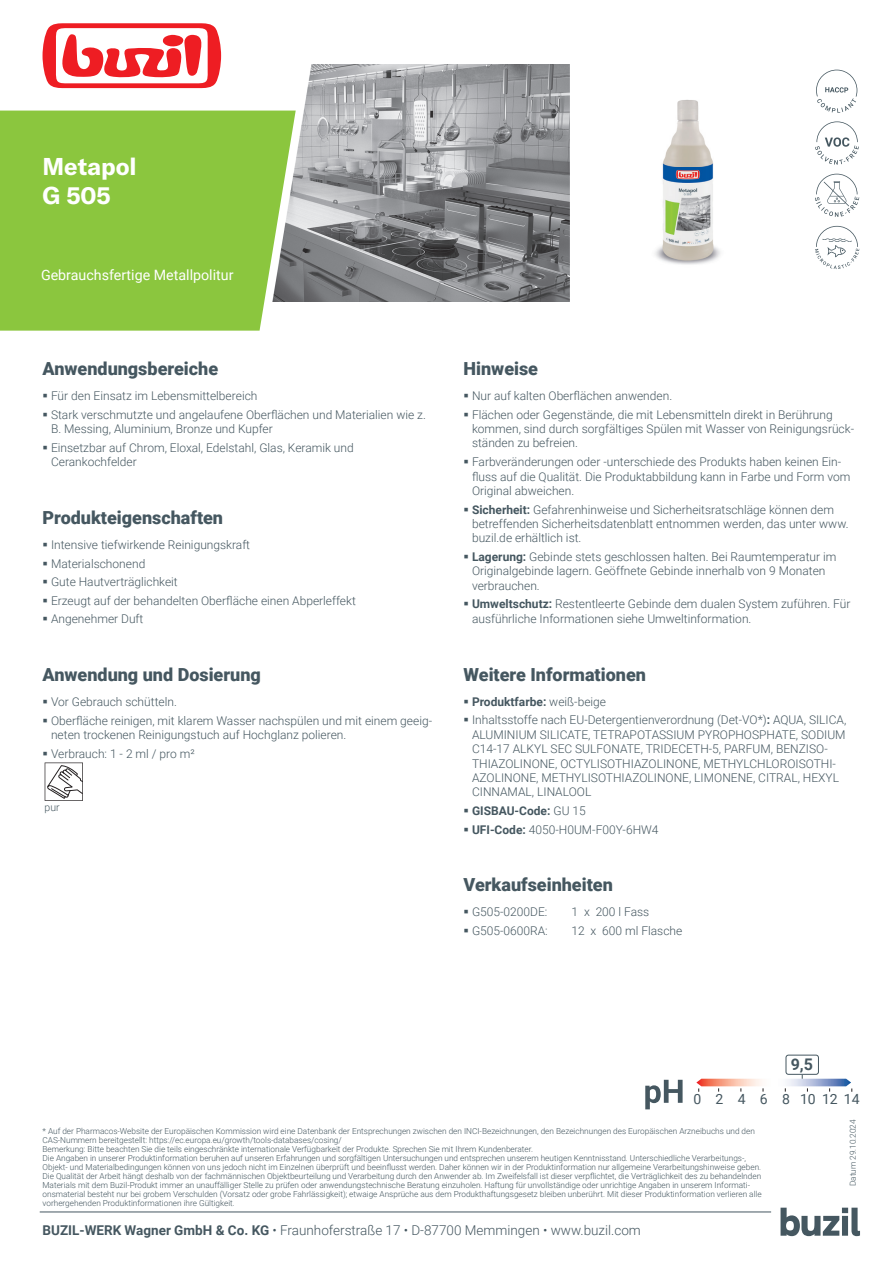
<style>
.page{position:relative;width:893px;height:1263px;background:#fff}
.page>*{position:absolute;margin:0;border:0;box-sizing:border-box;transform-origin:0 0}
.t1{font:700 24px/28.8px "GT America LCG";color:#fff}
.t2{font:900 18px "Roboto";color:#455760}
.t3{font:700 16.05px "Roboto";color:#455760}
.t4{font:14.25px "Roboto";color:#fff}
.t5{font:13.95px "Roboto";color:#455760}
.t6{font:300 13.5px "Roboto";color:#455760}
.t7{font:300 12px/14.4px "Roboto";color:#455760}
.t8{font:700 12px "Roboto";color:#455760}
.t9{font:300 10.5px "Roboto";color:#455760}
.t10{font:300 8.25px/9px "Roboto";color:#455760}
.s1{font-weight:700}
.s2{font-weight:300}
</style>
<div class="page">
<img style="left:269px;top:64px;width:300px;height:238px">
<svg style="left:816px;top:69px;width:42px;height:44px"></svg>
<svg style="left:815px;top:121px;width:44px;height:44px"></svg>
<svg style="left:815px;top:174px;width:44px;height:43px"></svg>
<svg style="left:815px;top:226px;width:44px;height:43px"></svg>
<svg style="left:43px;top:23px;width:178px;height:65px"></svg>
<div style="left:0;top:111px;width:296px;height:220px;background:#8bc63e"></div>
<svg style="left:45px;top:762px;width:38px;height:39px"></svg>
<hr style="left:40px;top:1212px;width:731px;height:1px;background:#455760">
<svg style="left:780px;top:1208px;width:80px;height:28px"></svg>
<img style="left:655px;top:100px;width:66px;height:165px">
<svg style="left:645px;top:1080px;width:38px;height:29px"></svg>
<svg style="left:696px;top:1075px;width:156px;height:17px"></svg>
<div style="left:785px;top:1054px;width:34px;height:21px;border:1px solid #455760;border-radius:2px"></div>
<h1 class="t1" style="left:43px;top:152px;width:96px">Metapol<br>G 505</h1>
<p class="t4" style="left:41px;top:265px;width:194px">Gebrauchsfertige Metallpolitur</p>
<h2 class="t2" style="left:43px;top:356px;width:177px">Anwendungsbereiche</h2>
<p class="t7" style="left:43px;top:388px;width:216px">▪ Für den Einsatz im Lebensmittelbereich</p>
<p class="t7" style="left:51px;top:407px;width:376px;text-indent:-9px">▪ Stark verschmutzte und angelaufene Oberflächen und Materialien wie z.<br>B. Messing, Aluminium, Bronze und Kupfer</p>
<p class="t7" style="left:51px;top:440px;width:304px;text-indent:-9px">▪ Einsetzbar auf Chrom, Eloxal, Edelstahl, Glas, Keramik und<br>Cerankochfelder</p>
<h2 class="t2" style="left:43px;top:505px;width:182px">Produkteigenschaften</h2>
<p class="t7" style="left:43px;top:537px;width:209px">▪ Intensive tiefwirkende Reinigungskraft</p>
<p class="t7" style="left:43px;top:556px;width:104px">▪ Materialschonend</p>
<p class="t7" style="left:43px;top:574px;width:137px">▪ Gute Hautverträglichkeit</p>
<p class="t7" style="left:43px;top:593px;width:315px">▪ Erzeugt auf der behandelten Oberfläche einen Abperleffekt</p>
<p class="t7" style="left:43px;top:612px;width:102px">▪ Angenehmer Duft</p>
<h2 class="t2" style="left:43px;top:662px;width:220px">Anwendung und Dosierung</h2>
<p class="t7" style="left:43px;top:694px;width:136px">▪ Vor Gebrauch schütteln.</p>
<p class="t7" style="left:51px;top:713px;width:383px;text-indent:-9px">▪ Oberfläche reinigen, mit klarem Wasser nachspülen und mit einem geeig&shy;neten trockenen Reinigungstuch auf Hochglanz polieren.</p>
<p class="t7" style="left:43px;top:746px;width:154px">▪ Verbrauch: 1 - 2 ml / pro m²</p>
<p class="t9" style="left:45px;top:800px;width:17px">pur</p>
<h2 class="t2" style="left:463px;top:356px;width:76px">Hinweise</h2>
<p class="t7" style="left:463px;top:388px;width:210px">▪ Nur auf kalten Oberflächen anwenden.</p>
<p class="t7" style="left:472px;top:407px;width:384px;text-indent:-9px">▪ Flächen oder Gegenstände, die mit Lebensmitteln direkt in Berührung kommen, sind durch sorgfältiges Spülen mit Wasser von Reinigungsrück&shy;ständen zu befreien.</p>
<p class="t7" style="left:472px;top:454px;width:380px;text-indent:-9px">▪ Farbveränderungen oder -unterschiede des Produkts haben keinen Ein&shy;fluss auf die Qualität. Die Produktabbildung kann in Farbe und Form vom<br>Original abweichen.</p>
<p class="t7" style="left:472px;top:502px;width:378px;text-indent:-9px">▪ <span class="s1">Sicherheit:</span> Gefahrenhinweise und Sicherheitsratschläge können dem betreffenden Sicherheitsdatenblatt entnommen werden, das unter www. buzil.de erhältlich ist.</p>
<p class="t7" style="left:472px;top:549px;width:366px;text-indent:-9px">▪ <span class="s1">Lagerung:</span> Gebinde stets geschlossen halten. Bei Raumtemperatur im<br>Originalgebinde lagern. Geöffnete Gebinde innerhalb von 9 Monaten verbrauchen.</p>
<p class="t7" style="left:472px;top:596px;width:380px;text-indent:-9px">▪ <span class="s1">Umweltschutz:</span> Restentleerte Gebinde dem dualen System zuführen. Für ausführliche Informationen siehe Umweltinformation.</p>
<h2 class="t2" style="left:463px;top:662px;width:184px">Weitere Informationen</h2>
<p class="t8" style="left:463px;top:693px;width:144px">▪ Produktfarbe: <span class="s2">weiß-beige</span></p>
<p class="t7" style="left:472px;top:712px;width:376px;text-indent:-9px">▪ Inhaltsstoffe nach EU-Detergentienverordnung (Det-VO*)<span class="s1">:</span> AQUA, SILICA, ALUMINIUM SILICATE, TETRAPOTASSIUM PYROPHOSPHATE, SODIUM C14-17 ALKYL SEC SULFONATE, TRIDECETH-5, PARFUM, BENZISO-THIAZOLINONE, OCTYLISOTHIAZOLINONE, METHYLCHLOROISOTHI-AZOLINONE, METHYLISOTHIAZOLINONE, LIMONENE, CITRAL, HEXYL CINNAMAL, LINALOOL</p>
<p class="t8" style="left:463px;top:802px;width:124px">▪ GISBAU-Code: <span class="s2">GU 15</span></p>
<p class="t7" style="left:463px;top:822px;width:197px">▪ <span class="s1">UFI-Code:</span> 4050-H0UM-F00Y-6HW4</p>
<h2 class="t2" style="left:463px;top:872px;width:151px">Verkaufseinheiten</h2>
<p class="t7" style="left:463px;top:904px;width:85px">▪ G505-0200DE:</p>
<p class="t7" style="left:571px;top:904px;width:79px">1 x 200 l Fass</p>
<p class="t7" style="left:463px;top:923px;width:86px">▪ G505-0600RA:</p>
<p class="t7" style="left:571px;top:923px;width:112px">12 x 600 ml Flasche</p>
<h3 class="t3" style="left:791px;top:1052px;width:24px">9,5</h3>
<p class="t5" style="left:694px;top:1089px;width:168px">0 2 4 6 8 101214</p>
<p class="t10" style="left:43px;top:1126px;width:721px">* Auf der Pharmacos-Website der Europäischen Kommission wird eine Datenbank der Entsprechungen zwischen den INCI-Bezeichnungen, den Bezeichnungen des Europäischen Arzneibuchs und den CAS-Nummern bereitgestellt: https://ec.europa.eu/growth/tools-databases/cosing/<br>Bemerkung: Bitte beachten Sie die teils eingeschränkte internationale Verfügbarkeit der Produkte. Sprechen Sie mit Ihrem Kundenberater.<br>Die Angaben in unserer Produktinformation beruhen auf unseren Erfahrungen und sorgfältigen Untersuchungen und entsprechen unserem heutigen Kenntnisstand. Unterschiedliche Verarbeitungs-, Objekt- und Materialbedingungen können von uns jedoch nicht im Einzelnen überprüft und beeinflusst werden. Daher können wir in der Produktinformation nur allgemeine Verarbeitungshinweise geben.<br>Die Qualität der Arbeit hängt deshalb von der fachmännischen Objektbeurteilung und Verarbeitung durch den Anwender ab. Im Zweifelsfall ist dieser verpflichtet, die Verträglichkeit des zu behandelnden Materials mit dem Buzil-Produkt immer an unauffälliger Stelle zu prüfen oder anwendungstechnische Beratung einzuholen. Haftung für unvollständige oder unrichtige Angaben in unserem Informati&shy;onsmaterial besteht nur bei grobem Verschulden (Vorsatz oder grobe Fahrlässigkeit); etwaige Ansprüche aus dem Produkthaftungsgesetz bleiben unberührt. Mit dieser Produktinformation verlieren alle vorhergehenden Produktinformationen ihre Gültigkeit.</p>
<p class="t10" style="left:848px;top:1186px;width:68px;rotate:-90deg">Datum 29.10.2024</p>
<p class="t6" style="left:43px;top:1221px;width:600px"><span class="s1">BUZIL-WERK Wagner GmbH &amp; Co. KG</span> • Fraunhoferstraße 17 • D-87700 Memmingen • www.buzil.com</p>
</div>
